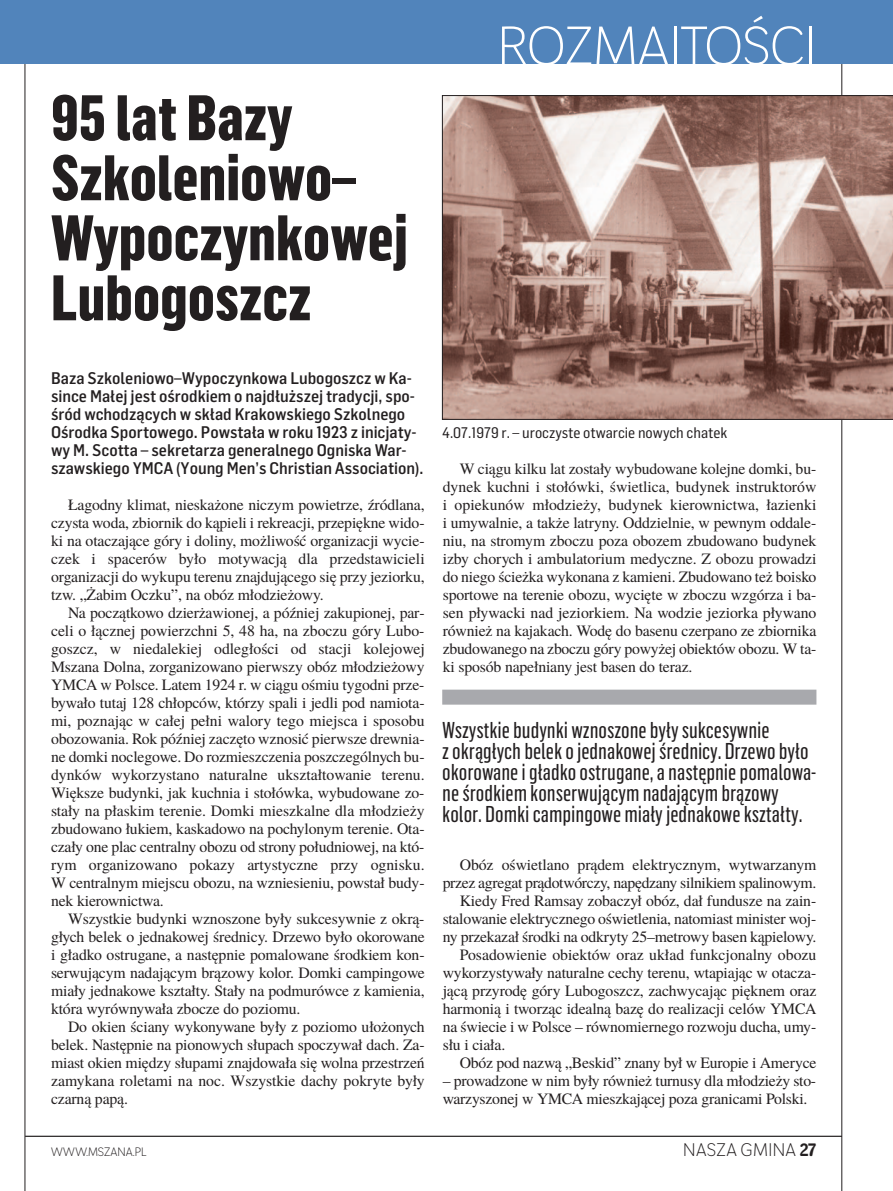
<style>
.page{position:relative;width:893px;height:1191px;background:#fff}
.page>*{position:absolute;margin:0;border:0;box-sizing:border-box;transform-origin:0 0}
.t1{font:800 63px/60px "Flama Condensed";color:#231f20}
.t2{font:54px "Negotiate Lt";color:#fff}
.t3{font:22.5px/21px "Flama Condensed Basic";color:#231f20}
.t4{font:18px "Negotiate Lt";letter-spacing:.025em;color:#231f20}
.t5{font:500 16.5px/18px "Flama Semicondensed";color:#231f20}
.t6{font:15.75px/18px "Te X Gyre Termes";letter-spacing:-.01em;color:#231f20;text-align:justify}
.t7{font:15px "Flama Semicondensed Basic";color:#231f20}
.t8{font:12px "Negotiate Lt";color:#231f20}
.s1{font-family:"Negotiate Rg";font-weight:700}
</style>
<div class="page">
<hr style="left:25px;top:0;width:1px;height:1191px;background:#231f20">
<hr style="left:25px;top:1135px;width:817px;height:1px;background:#231f20">
<hr style="left:841px;top:0;width:1px;height:1191px;background:#231f20">
<div style="left:0;top:0;width:893px;height:64px;background:#5184bb"></div>
<svg style="left:442px;top:95px;width:451px;height:324px;background:#a5847b"></svg>
<div style="left:442px;top:689px;width:374px;height:15px;background:#a8a9ad"></div>
<h1 class="t1" style="left:51px;top:92px;width:358px">95 lat Bazy<br>Szkoleniowo–<br>Wypoczynkowej<br>Lubogoszcz</h1>
<p class="t5" style="left:51px;top:370px;width:374px">Ba za Szko le nio wo–Wy po czyn ko wa Lu bo goszcz w Ka - sin ce Ma łej jest ośrod kiem o naj dłu ższej tra dy cji, spo - śród wcho dzą cych w skład Kra kow skie go Szkol ne go Ośrod ka Spor to we go. Po wsta ła w ro ku 1923 z ini cja ty - wy M. Scot ta – se kre ta rza ge ne ral ne go Ogni ska War - szaw skie go YM CA (Young Men’s Chri stian As so cia tion).</p>
<p class="t6" style="left:51px;top:497px;width:375px;text-indent:17px">Ła god ny kli mat, nie ska żo ne ni czym po wie trze, źró dla na, czy sta wo da, zbior nik do ką pie li i re kre acji, prze pięk ne wi do - ki na ota cza ją ce gó ry i do li ny, mo żli wość or ga ni za cji wy cie - czek i spa ce rów by ło mo ty wa cją dla przed sta wi cie li or ga ni za cji do wy ku pu te re nu znaj du ją ce go się przy je zior ku, tzw. „Ża bim Oczku”, na obóz mło dzie żo wy.</p>
<p class="t6" style="left:51px;top:605px;width:375px;text-indent:17px">Na po cząt ko wo dzie rża wio nej, a póź niej za ku pio nej, par - ce li o łącz nej po wierzch ni 5, 48 ha, na zbo czu gó ry Lu bo - goszcz, w nie da le kiej od le gło ści od sta cji ko le jo wej Msza na Dol na, zor ga ni zo wa no pierw szy obóz mło dzie żo wy YM CA w Pol sce. La tem 1924 r. w cią gu ośmiu ty go dni prze - by wa ło tu taj 128 chłop ców, któ rzy spa li i je dli pod na mio ta - mi, po zna jąc w ca łej peł ni wa lo ry te go miej sca i spo so bu obo zo wa nia. Rok póź niej za czę to wzno sić pierw sze drew nia - ne dom ki noc le go we. Do roz miesz cze nia po szcze gól nych bu - dyn ków wy ko rzy sta no na tu ral ne ukształ to wa nie te re nu.<br>Więk sze bu dyn ki, jak kuch nia i sto łów ka, wy bu do wa ne zo - sta ły na pła skim te re nie. Dom ki miesz kal ne dla mło dzie ży zbu do wa no łu kiem, ka ska do wo na po chy lo nym te re nie. Ota - cza ły one plac cen tral ny obo zu od stro ny po łu dnio wej, na któ - rym or ga ni zo wa no po ka zy ar ty stycz ne przy ogni sku.<br>W cen tral nym miej scu obo zu, na wznie sie niu, po wstał bu dy - nek kie row nic twa.</p>
<p class="t6" style="left:51px;top:911px;width:375px;text-indent:17px">Wszyst kie bu dyn ki wzno szo ne by ły suk ce syw nie z okrą - głych be lek o jed na ko wej śred ni cy. Drze wo by ło oko ro wa ne i gład ko ostru ga ne, a na stęp nie po ma lo wa ne środ kiem kon - ser wu ją cym na da ją cym brą zo wy ko lor. Dom ki cam pin go we mia ły jed na ko we kształ ty. Sta ły na pod mu rów ce z ka mie nia, któ ra wy rów ny wa ła zbo cze do po zio mu.</p>
<p class="t6" style="left:51px;top:1019px;width:375px;text-indent:17px">Do okien ścia ny wy ko ny wa ne by ły z po zio mo uło żo nych be lek. Na stęp nie na pio no wych słu pach spo czy wał dach. Za - miast okien mię dzy słu pa mi znaj do wa ła się wol na prze strzeń za my ka na ro le ta mi na noc. Wszyst kie da chy po kry te by ły czar ną pa pą.</p>
<h2 class="t2" style="left:498px;top:15px;width:320px">ROZMAITOŚCI</h2>
<p class="t7" style="left:442px;top:427px;width:287px">4.07.1979 r. – uroczyste otwarcie nowych chatek</p>
<p class="t6" style="left:443px;top:461px;width:375px;text-indent:17px">W cią gu kil ku lat zo sta ły wy bu do wa ne ko lej ne dom ki, bu - dy nek kuch ni i sto łów ki, świe tli ca, bu dy nek in struk to rów i opie ku nów mło dzie ży, bu dy nek kie row nic twa, ła zien ki i umy wal nie, a ta kże la try ny. Od dziel nie, w pew nym od da le - niu, na stro mym zbo czu po za obo zem zbu do wa no bu dy nek izby cho rych i am bu la to rium me dycz ne. Z obo zu pro wa dzi do nie go ście żka wy ko na na z ka mie ni. Zbu do wa no też bo isko spor to we na te re nie obo zu, wy cię te w zbo czu wzgó rza i ba - sen pły wac ki nad je zior kiem. Na wo dzie je zior ka pły wa no rów nież na ka ja kach. Wo dę do ba se nu czer pa no ze zbior ni ka zbu do wa ne go na zbo czu gó ry po wy żej obiek tów obo zu. W ta - ki spo sób na peł nia ny jest ba sen do te raz.</p>
<p class="t3" style="left:442px;top:721px;width:376px">Wszyst kie bu dyn ki wzno szo ne by ły suk ce syw nie<br>z okrą głych be lek o jed na ko wej śred ni cy. Drze wo by ło oko ro wa ne i gład ko ostru ga ne, a na stęp nie po ma lo wa - ne środ kiem kon ser wu ją cym na da ją cym brą zo wy<br>ko lor. Dom ki cam pin go we mia ły jed na ko we kształ ty.</p>
<p class="t6" style="left:460px;top:857px;width:358px">Obóz oświe tla no prą dem elek trycz nym, wy twa rza nym</p>
<p class="t6" style="left:443px;top:875px;width:375px">przez agre gat prą do twór czy, na pę dza ny sil ni kiem spa li no wym.</p>
<p class="t6" style="left:460px;top:893px;width:358px">Kie dy Fred Ram say zo ba czył obóz, dał fun du sze na za in -</p>
<p class="t6" style="left:443px;top:911px;width:375px">sta lo wa nie elek trycz ne go oświe tle nia, na to miast mi ni ster woj -</p>
<p class="t6" style="left:443px;top:929px;width:375px">ny prze ka zał środ ki na od kry ty 25–me tro wy ba sen ką pie lo wy.</p>
<p class="t6" style="left:460px;top:947px;width:358px">Po sa do wie nie obiek tów oraz układ funk cjo nal ny obo zu</p>
<p class="t6" style="left:443px;top:965px;width:375px">wy ko rzy sty wa ły na tu ral ne ce chy te re nu, wta pia jąc w ota cza -</p>
<p class="t6" style="left:443px;top:983px;width:375px">ją cą przy ro dę gó ry Lu bo goszcz, za chwy ca jąc pięk nem oraz</p>
<p class="t6" style="left:443px;top:1001px;width:375px">har mo nią i two rząc ide al ną ba zę do re ali za cji ce lów YM CA</p>
<p class="t6" style="left:443px;top:1019px;width:375px">na świe cie i w Pol sce – rów no mier ne go roz wo ju du cha, umy -</p>
<p class="t6" style="left:443px;top:1037px;width:64px">słu i cia ła.</p>
<p class="t6" style="left:460px;top:1055px;width:358px">Obóz pod na zwą „Be skid” zna ny był w Eu ro pie i Ame ry ce</p>
<p class="t6" style="left:443px;top:1073px;width:375px">– pro wa dzo ne w nim by ły rów nież tur nu sy dla mło dzie ży sto - wa rzy szo nej w YM CA miesz ka ją cej po za gra ni ca mi Pol ski.</p>
<p class="t8" style="left:51px;top:1144px;width:97px">WWW.MSZANA.PL</p>
<p class="t4" style="left:683px;top:1138px;width:134px">NASZA GMINA <span class="s1">27</span></p>
</div>
